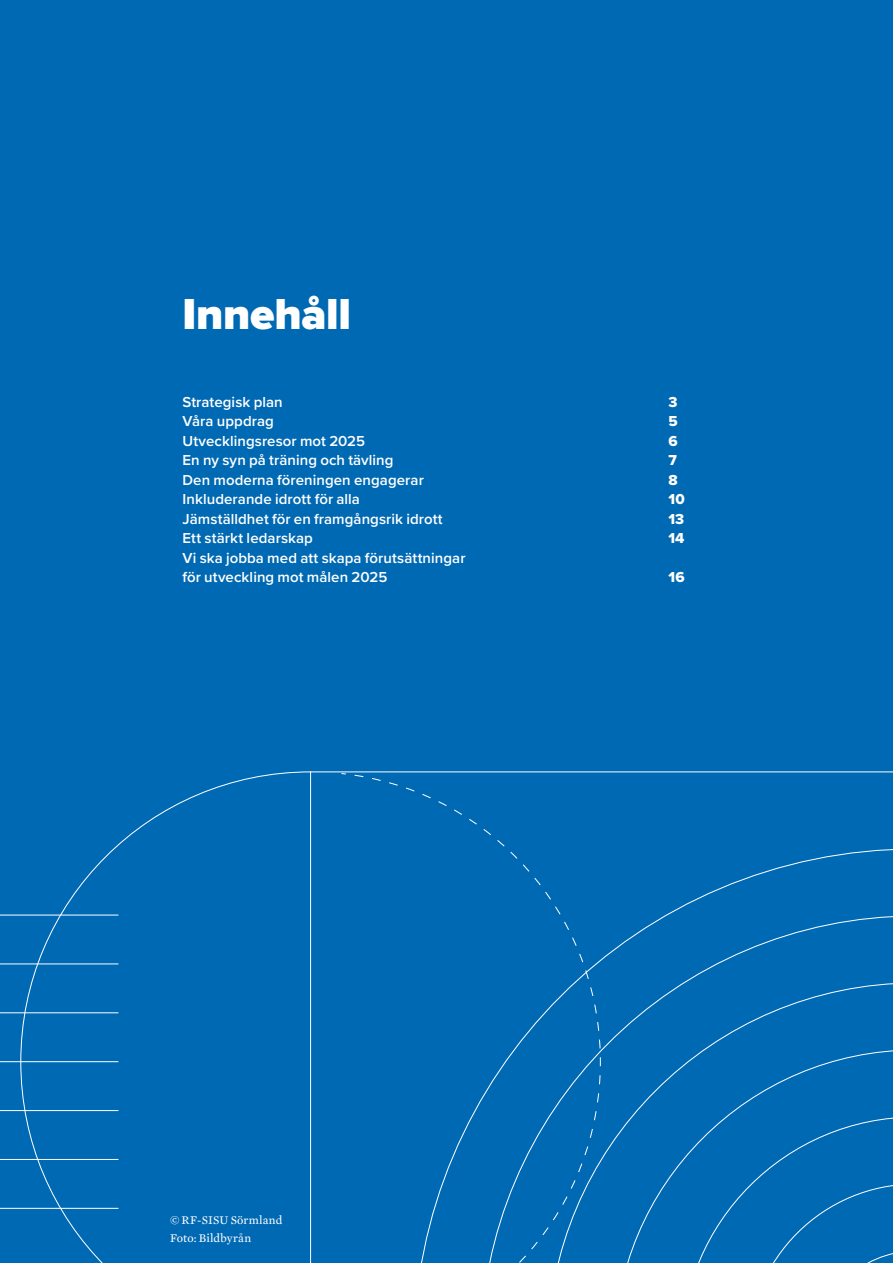
<style>
.page{position:relative;width:893px;height:1263px;background:#0069b4}
.page>*{position:absolute;margin:0;border:0;box-sizing:border-box;transform-origin:0 0}
.t1{font:900 45px "Proxima Nova";letter-spacing:-.005em;color:#fff}
.t2{font:600 15px/19.5px "Proxima Nova";letter-spacing:.005em;color:#fff}
.t3{font:15px "Proxima Nova Extrabld";letter-spacing:.005em;color:#fff}
.t4{font:12px/18px "Mercury Text G2";letter-spacing:.01em;color:#fff}
</style>
<div class="page">
<hr style="left:0;top:1208px;width:118px;height:1px;background:#fff">
<hr style="left:0;top:1159px;width:118px;height:1px;background:#fff">
<hr style="left:0;top:1110px;width:118px;height:1px;background:#fff">
<hr style="left:0;top:1061px;width:118px;height:1px;background:#fff">
<hr style="left:0;top:1012px;width:118px;height:1px;background:#fff">
<hr style="left:0;top:963px;width:118px;height:1px;background:#fff">
<hr style="left:0;top:915px;width:118px;height:1px;background:#fff">
<svg style="left:20px;top:771px;width:873px;height:492px"></svg>
<svg style="left:330px;top:773px;width:271px;height:490px"></svg>
<svg style="left:413px;top:848px;width:480px;height:415px"></svg>
<h1 class="t1" style="left:182px;top:280px;width:170px">Innehåll</h1>
<p class="t2" style="left:182px;top:392px;width:102px">Strategisk plan</p>
<p class="t3" style="left:668px;top:391px;width:11px">3</p>
<p class="t2" style="left:182px;top:411px;width:93px">Våra uppdrag</p>
<p class="t3" style="left:668px;top:410px;width:11px">5</p>
<p class="t2" style="left:182px;top:431px;width:184px">Utvecklingsresor mot 2025</p>
<p class="t3" style="left:668px;top:430px;width:11px">6</p>
<p class="t2" style="left:182px;top:450px;width:213px">En ny syn på träning och tävling</p>
<p class="t3" style="left:668px;top:449px;width:10px">7</p>
<p class="t2" style="left:182px;top:470px;width:243px">Den moderna föreningen engagerar</p>
<p class="t3" style="left:668px;top:469px;width:11px">8</p>
<p class="t2" style="left:182px;top:489px;width:179px">Inkluderande idrott för alla</p>
<p class="t3" style="left:668px;top:488px;width:18px">10</p>
<p class="t2" style="left:182px;top:509px;width:262px">Jämställdhet för en framgångsrik idrott</p>
<p class="t3" style="left:668px;top:508px;width:17px">13</p>
<p class="t2" style="left:182px;top:528px;width:132px">Ett stärkt ledarskap</p>
<p class="t3" style="left:668px;top:527px;width:17px">14</p>
<p class="t2" style="left:182px;top:548px;width:285px">Vi ska jobba med att skapa förutsättningar för utveckling mot målen 2025</p>
<p class="t3" style="left:668px;top:566px;width:18px">16</p>
<p class="t4" style="left:170px;top:1210px;width:114px">© RF-SISU Sörmland<br>Foto: Bildbyrån</p>
</div>
